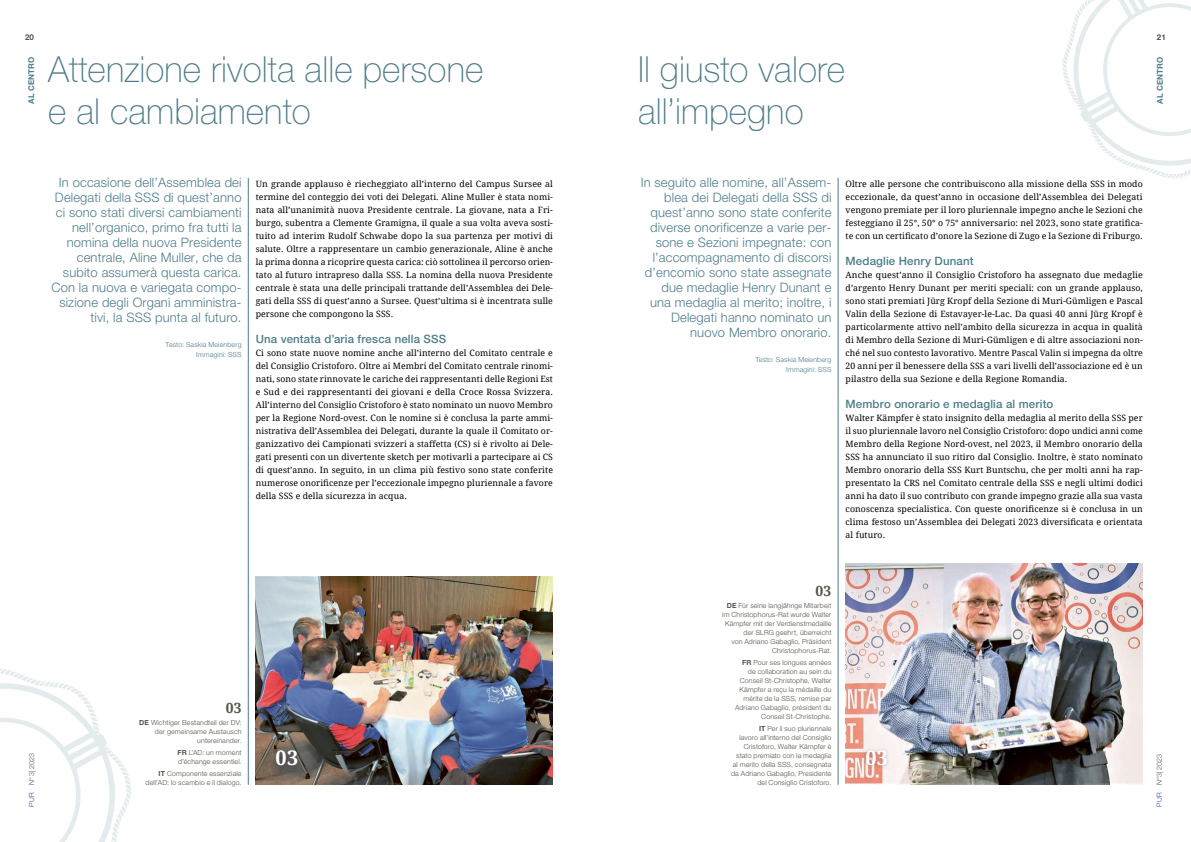
<style>
.page{position:relative;width:1191px;height:842px;background:#fff}
.page>*{position:absolute;margin:0;border:0;box-sizing:border-box;transform-origin:0 0}
.t1{font:100 36px/41.5px "Helvetica Neue LT Std";color:#4e7d8b}
.t2{font:700 20px "Droid Serif";color:#fff}
.t3{font:700 14px "Droid Serif";color:#57544b}
.t4{font:300 13px/15px "Helvetica Neue LT Std";letter-spacing:.01em;color:#4e7d8b;text-align:right}
.t5{font:500 11.5px "Helvetica Neue LT Std";letter-spacing:.01em;color:#4e7d8b}
.t6{font:8.7px/13px "Droid Serif";letter-spacing:.01em;color:#000;text-align:justify}
.t7{font:700 8px "Helvetica Neue LT Std";letter-spacing:.01em;color:#4e7d8b}
.t8{font:700 8px "Helvetica Neue LT Std";color:#57544b}
.t9{font:300 7px/9px "Helvetica Neue LT Std";letter-spacing:.02em;color:#57544b;text-align:right}
.t10{font:300 7px/10px "Helvetica Neue LT Std";letter-spacing:.02em;color:#4e7d8b;text-align:right}
.s1{font-weight:700}
.s2{color:#2a5797}
</style>
<div class="page">
<svg style="left:0;top:669px;width:131px;height:173px"></svg>
<svg style="left:1062px;top:0;width:129px;height:178px"></svg>
<hr style="left:248px;top:178px;width:1px;height:607px;background:#4e7d8b">
<hr style="left:838px;top:178px;width:1px;height:607px;background:#4e7d8b">
<img style="left:256px;top:577px;width:297px;height:208px">
<img style="left:845px;top:564px;width:297px;height:221px">
<div style="left:272px;top:746px;width:29px;height:23px;background:#000;opacity:.25"></div>
<div style="left:862px;top:746px;width:29px;height:23px;background:#000;opacity:.25"></div>
<p class="t8" style="left:25px;top:32px;width:10px">20</p>
<p class="t8" style="left:1157px;top:32px;width:10px">21</p>
<h1 class="t1" style="left:48px;top:49px;width:437px">Attenzione rivolta alle persone e al cambiamento</h1>
<h1 class="t1" style="left:638px;top:49px;width:209px">Il giusto valore all’impegno</h1>
<p class="t7" style="left:26px;top:104px;width:49px;rotate:-90deg">AL CENTRO</p>
<p class="t7" style="left:1154px;top:104px;width:49px;rotate:-90deg">AL CENTRO</p>
<p class="t4" style="left:51px;top:174px;width:192px">In occasione dell’Assemblea dei<br>Delegati della SSS di quest’anno ci sono stati diversi cambiamenti nell’organico, primo fra tutti la nomina della nuova Presidente centrale, Aline Muller, che da subito assumerà questa carica.<br>Con la nuova e variegata compo&shy;sizione degli Organi amministra&shy;tivi, la SSS punta al futuro.</p>
<p class="t10" style="left:166px;top:339px;width:77px">Testo: Saskia Meienberg<br>Immagini: SSS</p>
<p class="t6" style="left:256px;top:177px;width:299px">Un grande applauso è riecheggiato all’interno del Campus Sursee al termine del conteggio dei voti dei Delegati. Aline Muller è stata nomi&shy;nata all’unanimità nuova Presidente centrale. La giovane, nata a Fri&shy;burgo, subentra a Clemente Gramigna, il quale a sua volta aveva sosti&shy;tuito ad interim Rudolf Schwabe dopo la sua partenza per motivi di salute. Oltre a rappresentare un cambio generazionale, Aline è anche la prima donna a ricoprire questa carica: ciò sottolinea il percorso orien&shy;tato al futuro intrapreso dalla SSS. La nomina della nuova Presidente centrale è stata una delle principali trattande dell’Assemblea dei Dele&shy;gati della SSS di quest’anno a Sursee. Quest’ultima si è incentrata sulle persone che compongono la SSS.</p>
<h3 class="t5" style="left:256px;top:332px;width:192px">Una ventata d’aria fresca nella SSS</h3>
<p class="t6" style="left:256px;top:346px;width:299px">Ci sono state nuove nomine anche all’interno del Comitato centrale e del Consiglio Cristoforo. Oltre ai Membri del Comitato centrale rinomi&shy;nati, sono state rinnovate le cariche dei rappresentanti delle Regioni Est e Sud e dei rappresentanti dei giovani e della Croce Rossa Svizzera.<br>All’interno del Consiglio Cristoforo è stato nominato un nuovo Membro per la Regione Nord-ovest. Con le nomine si è conclusa la parte ammi&shy;nistrativa dell’Assemblea dei Delegati, durante la quale il Comitato or&shy;ganizzativo dei Campionati svizzeri a staffetta (CS) si è rivolto ai Dele&shy;gati presenti con un divertente sketch per motivarli a partecipare ai CS di quest’anno. In seguito, in un clima più festivo sono state conferite numerose onorificenze per l’eccezionale impegno pluriennale a favore della SSS e della sicurezza in acqua.</p>
<p class="t4" style="left:640px;top:174px;width:192px">In seguito alle nomine, all’Assem&shy;blea dei Delegati della SSS di quest’anno sono state conferite diverse onorificenze a varie per&shy;sone e Sezioni impegnate: con l’accompagnamento di discorsi d’encomio sono state assegnate due medaglie Henry Dunant e una medaglia al merito; inoltre, i<br>Delegati hanno nominato un nuovo Membro onorario.</p>
<p class="t10" style="left:755px;top:354px;width:77px">Testo: Saskia Meienberg<br>Immagini: SSS</p>
<p class="t6" style="left:845px;top:177px;width:299px">Oltre alle persone che contribuiscono alla missione della SSS in modo eccezionale, da quest’anno in occasione dell’Assemblea dei Delegati vengono premiate per il loro pluriennale impegno anche le Sezioni che festeggiano il 25°, 50° o 75° anniversario: nel 2023, sono state gratifica&shy;te con un certificato d’onore la Sezione di Zugo e la Sezione di Friburgo.</p>
<h3 class="t5" style="left:845px;top:254px;width:129px">Medaglie Henry Dunant</h3>
<p class="t6" style="left:845px;top:268px;width:299px">Anche quest’anno il Consiglio Cristoforo ha assegnato due medaglie d’argento Henry Dunant per meriti speciali: con un grande applauso, sono stati premiati Jürg Kropf della Sezione di Muri-Gümligen e Pascal Valin della Sezione di Estavayer-le-Lac. Da quasi 40 anni Jürg Kropf è particolarmente attivo nell’ambito della sicurezza in acqua in qualità di Membro della Sezione di Muri-Gümligen e di altre associazioni non&shy;ché nel suo contesto lavorativo. Mentre Pascal Valin si impegna da oltre 20 anni per il benessere della SSS a vari livelli dell’associazione ed è un pilastro della sua Sezione e della Regione Romandia.</p>
<h3 class="t5" style="left:845px;top:397px;width:209px">Membro onorario e medaglia al merito</h3>
<p class="t6" style="left:845px;top:411px;width:299px">Walter Kämpfer è stato insignito della medaglia al merito della SSS per il suo pluriennale lavoro nel Consiglio Cristoforo: dopo undici anni come Membro della Regione Nord-ovest, nel 2023, il Membro onorario della SSS ha annunciato il suo ritiro dal Consiglio. Inoltre, è stato nominato Membro onorario della SSS Kurt Buntschu, che per molti anni ha rap&shy;presentato la CRS nel Comitato centrale della SSS e negli ultimi dodici anni ha dato il suo contributo con grande impegno grazie alla sua vasta conoscenza specialistica. Con queste onorificenze si è conclusa in un clima festoso un’Assemblea dei Delegati 2023 diversificata e orientata al futuro.</p>
<h3 class="t3" style="left:815px;top:581px;width:17px">03</h3>
<p class="t9" style="left:722px;top:601px;width:111px"><span class="s1">DE</span> Für seine langjährige Mitarbeit im Christophorus-Rat wurde Walter<br>Kämpfer mit der Verdienstmedaille der SLRG geehrt, überreicht<br>von Adriano Gabaglio, Präsident<br>Christophorus-Rat.</p>
<p class="t9" style="left:735px;top:658px;width:98px"><span class="s1">FR</span> Pour ses longues années de collaboration au sein du<br>Conseil St-Christophe, Walter<br>Kämpfer a reçu la médaille du mérite de la SSS, remise par<br>Adriano Gabaglio, président du<br>Conseil St-Christophe.</p>
<p class="t9" style="left:731px;top:724px;width:102px"><span class="s1">IT</span> Per il suo pluriennale<br>lavoro all’interno del Consiglio<br>Cristoforo, Walter Kämpfer è stato premiato con la medaglia al merito della SSS, consegnata da Adriano Gabaglio, Presidente del Consiglio Cristoforo.</p>
<h3 class="t3" style="left:226px;top:698px;width:17px">03</h3>
<p class="t9" style="left:139px;top:718px;width:104px"><span class="s1">DE</span> Wichtiger Bestandteil der DV: der gemeinsame Austausch untereinander.</p>
<p class="t9" style="left:178px;top:748px;width:65px;text-align:left"><span class="s1">FR</span> L’AD: un moment d’échange essentiel.</p>
<p class="t9" style="left:146px;top:769px;width:97px"><span class="s1">IT</span> Componente essenziale dell’AD: lo scambio e il dialogo.</p>
<h2 class="t2" style="left:276px;top:744px;width:24px">03</h2>
<h2 class="t2" style="left:865px;top:744px;width:24px">03</h2>
<p class="t9" style="left:27px;top:807px;width:55px;rotate:-90deg"><span class="s2">PUR</span> N°3|2023</p>
<p class="t9" style="left:1154px;top:807px;width:54px;rotate:-90deg"><span class="s2">PUR</span> N°3|2023</p>
</div>
